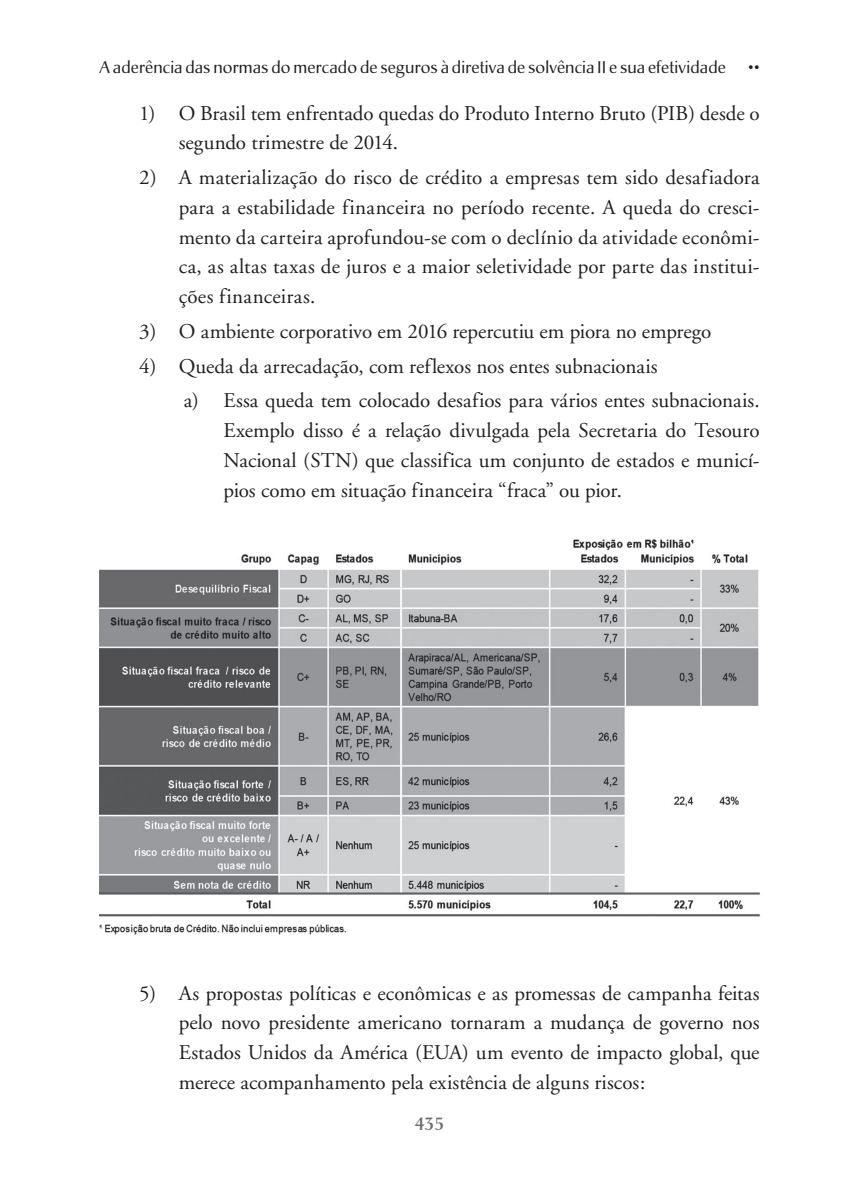
<style>
.page{position:relative;width:844px;height:1191px;background:#fff}
.page>*{position:absolute;margin:0;border:0;box-sizing:border-box;transform-origin:0 0}
.t1{font:21px/29.8px "Adobe Garamond";color:#231f20;text-align:justify}
.t2{font:500 17.5px "Christiana";color:#6c6d70}
.t3{font:16.62px "Christiana";letter-spacing:.01em;color:#231f20}
</style>
<div class="page">
<img style="left:99px;top:539px;width:661px;height:396px">
<p class="t3" style="left:99px;top:56px;width:628px">A aderência das normas do mercado de seguros à diretiva de solvência II e sua efetividade</p>
<p class="t3" style="left:748px;top:56px;width:13px">••</p>
<p class="t1" style="left:179px;top:99px;width:582px;text-indent:-40px">1) O Brasil tem enfrentado quedas do Produto Interno Bruto (PIB) desde o segundo trimestre de 2014.</p>
<p class="t1" style="left:179px;top:163px;width:582px;text-indent:-40px">2) A materialização do risco de crédito a empresas tem sido desafiadora para a estabilidade financeira no período recente. A queda do cresci&shy;mento da carteira aprofundou-se com o declínio da atividade econômi&shy;ca, as altas taxas de juros e a maior seletividade por parte das institui&shy;ções financeiras.</p>
<p class="t1" style="left:139px;top:317px;width:573px">3) O ambiente corporativo em 2016 repercutiu em piora no emprego</p>
<p class="t1" style="left:184px;top:349px;width:577px;line-height:34.6px;text-indent:-45px">4) Queda da arrecadação, com reflexos nos entes subnacionais<br>a) Essa queda tem colocado desafios para vários entes subnacionais.</p>
<p class="t1" style="left:223px;top:416px;width:537px">Exemplo disso é a relação divulgada pela Secretaria do Tesouro Nacional (STN) que classifica um conjunto de estados e municí&shy;pios como em situação financeira “fraca” ou pior.</p>
<p class="t1" style="left:179px;top:978px;width:582px;text-indent:-40px">5) As propostas políticas e econômicas e as promessas de campanha feitas pelo novo presidente americano tornaram a mudança de governo nos Estados Unidos da América (EUA) um evento de impacto global, que merece acompanhamento pela existência de alguns riscos:</p>
<p class="t2" style="left:414px;top:1112px;width:31px">435</p>
</div>
